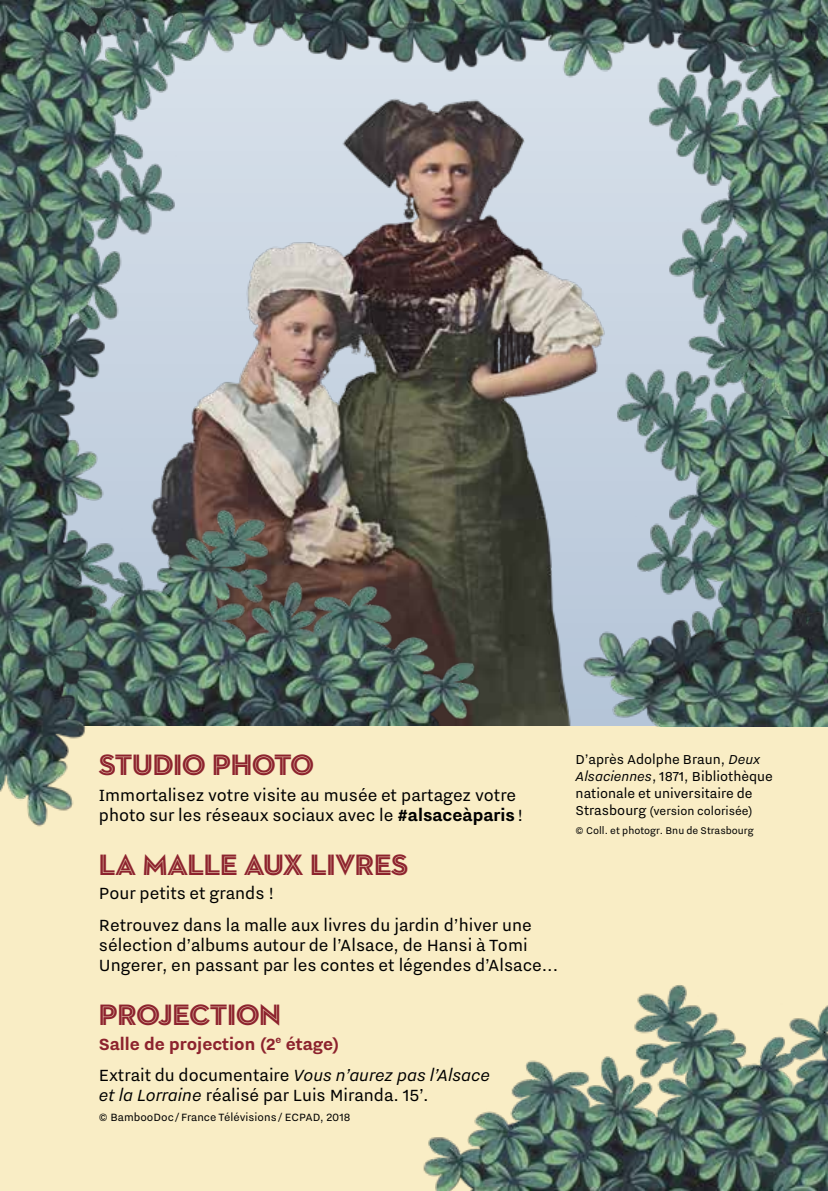
<style>
.page{position:relative;width:828px;height:1191px;background:#f9edc5}
.page>*{position:absolute;margin:0;border:0;box-sizing:border-box;transform-origin:0 0}
.t1{font:30px "Neutraface 2 Display Inline";letter-spacing:-.01em;color:#8d232e}
.t2{font:20px/20px "Nitti Grotesk";color:#000}
.t3{font:700 20px/31.4px "Nitti Grotesk";color:#8d232e}
.t4{font:16px/17px "Nitti Grotesk";color:#000}
.t5{font:14px "Nitti Grotesk";color:#000}
.t6{font:13px "Nitti Grotesk";color:#000}
.t7{font:12px "Nitti Grotesk";color:#000}
.s1{font-weight:700}
.s2{font-weight:400;color:#000}
.s3{font-weight:400;font-style:italic;color:#000}
.s4{font-style:italic}
.s5{font-size:16px}
</style>
<div class="page">
<img style="left:133px;top:82px;width:474px;height:644px">
<img style="left:611px;top:121px;width:217px;height:475px">
<img style="left:642px;top:83px;width:186px;height:415px">
<img style="left:223px;top:0;width:605px;height:83px">
<img style="left:202px;top:0;width:315px;height:63px">
<img style="left:109px;top:504px;width:408px;height:222px">
<img style="left:569px;top:596px;width:259px;height:131px">
<img style="left:0;top:419px;width:109px;height:408px">
<img style="left:0;top:0;width:202px;height:419px">
<img style="left:423px;top:985px;width:405px;height:206px">
<h1 class="t1" style="left:99px;top:746px;width:216px">STUDIO PHOTO</h1>
<p class="t2" style="left:99px;top:784px;width:426px">Immortalisez votre visite au musée et partagez votre photo sur les réseaux sociaux avec le <span class="s1">#alsaceàparis</span> !</p>
<h1 class="t1" style="left:99px;top:846px;width:311px">LA MALLE AUX LIVRES</h1>
<p class="t2" style="left:99px;top:877px;width:434px;line-height:31.4px">Pour petits et grands !<br>Retrouvez dans la malle aux livres du jardin d’hiver une</p>
<p class="t2" style="left:99px;top:934px;width:461px">sélection d’albums autour de l’Alsace, de Hansi à Tomi<br>Ungerer, en passant par les contes et légendes d’Alsace...</p>
<h1 class="t1" style="left:99px;top:996px;width:184px">PROJECTION</h1>
<p class="t3" style="left:99px;top:1027px;width:393px">Salle de projection (2<sup>e</sup> étage)<br><span class="s2">Extrait du documentaire</span> <span class="s3">Vous n’aurez pas l’Alsace</span></p>
<p class="t2" style="left:99px;top:1084px;width:331px"><span class="s4">et la Lorraine</span> réalisé par Luis Miranda. 15’.</p>
<p class="t6" style="left:99px;top:1110px;width:253px">© BambooDoc/ France Télévisions / ECPAD, 2018</p>
<p class="t4" style="left:575px;top:750px;width:199px">D’après Adolphe Braun, <span class="s4">Deux<br>Alsaciennes</span>, 1871, Bibliothèque nationale et universitaire de</p>
<p class="t5" style="left:575px;top:802px;width:179px"><span class="s5">Strasbourg</span> (version colorisée)</p>
<p class="t7" style="left:575px;top:823px;width:179px">© Coll. et photogr. Bnu de Strasbourg</p>
</div>
